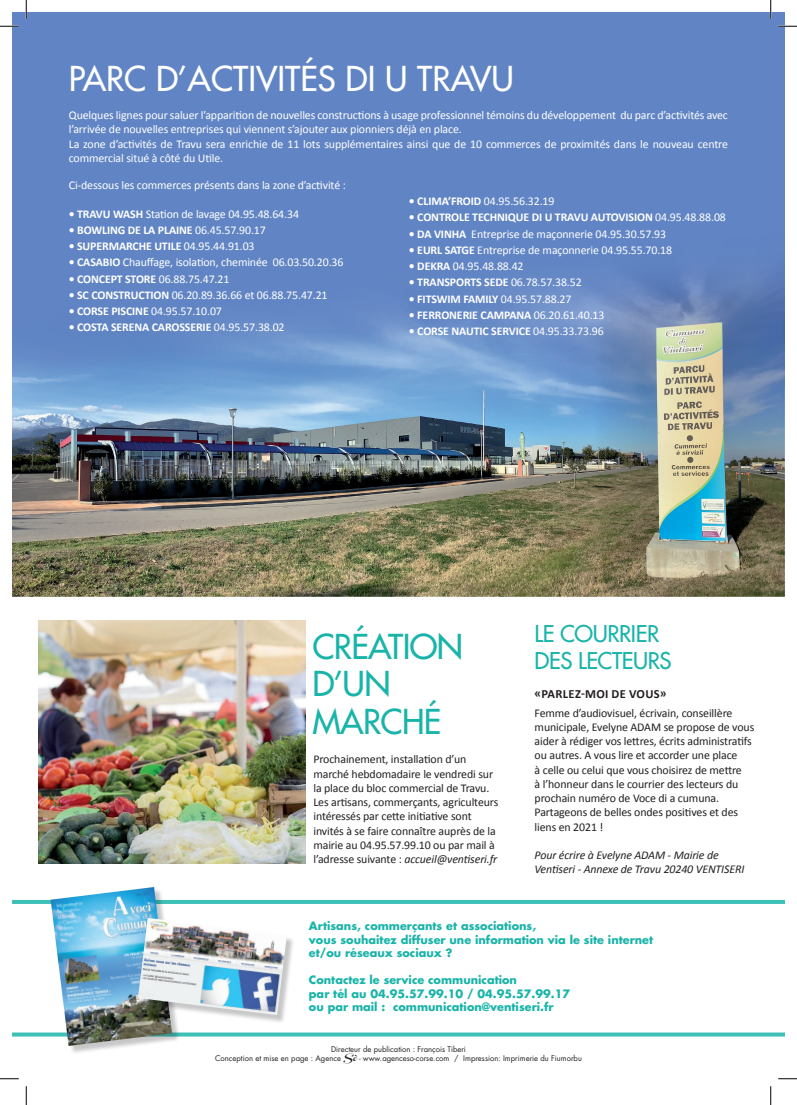
<style>
.page{position:relative;width:797px;height:1105px;background:#fff}
.page>*{position:absolute;margin:0;border:0;box-sizing:border-box;transform-origin:0 0}
.t1{font:33.38px "Futura";color:#fff}
.t2{font:33.38px/37.5px "Futura";letter-spacing:-.02em;color:#19b4a9}
.t3{font:22.5px/27px "Futura";letter-spacing:-.02em;color:#19b4a9}
.t4{font:700 12.5px "Calibri";letter-spacing:.03em;color:#231f20}
.t5{font:11.88px/14.2px "Calibri";letter-spacing:-.01em;color:#fff}
.t6{font:11.88px/14.2px "Calibri";letter-spacing:-.01em;color:#231f20}
.t7{font:700 11.88px "Calibri";letter-spacing:-.01em;color:#fff}
.t8{font:italic 11.88px/14.2px "Calibri";letter-spacing:-.01em;color:#231f20}
.t9{font:700 11.25px/13.5px "Futura";color:#19b4a9}
.t10{font:7.62px/9.1px "Futura";color:#231f20;text-align:center}
.s1{font-weight:700}
.s2{font-style:italic}
.s3{font-family:"Channel Slanted 2";font-size:6.38px}
</style>
<div class="page">
<div style="left:12px;top:12px;width:773px;height:375px;background:#6185c4"></div>
<img style="left:38px;top:620px;width:267px;height:243px">
<img style="left:12px;top:272px;width:773px;height:325px">
<svg style="left:12px;top:900px;width:773px;height:136px"></svg>
<div style="left:52px;top:888px;width:128px;height:166px;background:#231f20;opacity:.25"></div>
<img style="left:51px;top:887px;width:121px;height:159px">
<div style="left:139px;top:919px;width:156px;height:104px;background:#231f20;opacity:.25"></div>
<img style="left:138px;top:918px;width:149px;height:97px">
<svg style="left:0;top:25px;width:19px;height:2px"></svg>
<svg style="left:778px;top:25px;width:19px;height:2px"></svg>
<svg style="left:0;top:1078px;width:19px;height:1px"></svg>
<svg style="left:778px;top:1078px;width:19px;height:1px"></svg>
<svg style="left:25px;top:0;width:2px;height:19px"></svg>
<svg style="left:25px;top:1086px;width:2px;height:19px"></svg>
<svg style="left:770px;top:0;width:1px;height:19px"></svg>
<svg style="left:770px;top:1086px;width:1px;height:19px"></svg>
<h1 class="t1" style="left:69px;top:57px;width:446px">PARC D’ACTIVITÉS DI U TRAVU</h1>
<p class="t5" style="left:69px;top:108px;width:660px">Quelques lignes pour saluer l’apparition de nouvelles constructions à usage professionnel témoins du développement du parc d’activités avec l’arrivée de nouvelles entreprises qui viennent s’ajouter aux pionniers déjà en place.<br>La zone d’activités de Travu sera enrichie de 11 lots supplémentaires ainsi que de 10 commerces de proximités dans le nouveau centre commercial situé à côté du Utile.</p>
<p class="t5" style="left:69px;top:178px;width:279px">Ci-dessous les commerces présents dans la zone d’activité :</p>
<p class="t7" style="left:69px;top:206px;width:16px">• TRAVU</p>
<p class="t5" style="left:113px;top:206px;width:187px"><span class="s1">WASH</span> Station de lavage 04.95.48.64.34</p>
<p class="t7" style="left:69px;top:222px;width:45px">• BOWLING</p>
<p class="t7" style="left:128px;top:222px;width:48px">DE LA PLAINE</p>
<p class="t5" style="left:195px;top:223px;width:72px">06.45.57.90.17</p>
<p class="t7" style="left:69px;top:239px;width:17px">• SUPERMARC</p>
<p class="t5" style="left:139px;top:239px;width:117px"><span class="s1">HE UTILE</span> 04.95.44.91.03</p>
<p class="t7" style="left:69px;top:255px;width:16px">• CASA</p>
<p class="t5" style="left:103px;top:255px;width:242px"><span class="s1">BIO</span> Chauffage, isolation, cheminée 06.03.50.20.36</p>
<p class="t7" style="left:69px;top:271px;width:16px">• CONCEPT</p>
<p class="t7" style="left:125px;top:271px;width:8px">STORE</p>
<p class="t5" style="left:159px;top:271px;width:72px">06.88.75.47.21</p>
<p class="t7" style="left:69px;top:287px;width:30px">• SC CONSTRUCTION</p>
<p class="t5" style="left:172px;top:288px;width:157px">06.20.89.36.66 et 06.88.75.47.21</p>
<p class="t7" style="left:69px;top:304px;width:16px">• CORSE</p>
<p class="t7" style="left:111px;top:304px;width:7px">PISCINE</p>
<p class="t5" style="left:151px;top:304px;width:72px">04.95.57.10.07</p>
<p class="t7" style="left:69px;top:320px;width:16px">• COSTA</p>
<p class="t7" style="left:111px;top:320px;width:8px">SERENA</p>
<p class="t7" style="left:152px;top:320px;width:7px">CAROSSERIE</p>
<p class="t5" style="left:214px;top:320px;width:72px">04.95.57.38.02</p>
<p class="t7" style="left:409px;top:194px;width:50px">• CLIMA’FROID</p>
<p class="t5" style="left:484px;top:194px;width:72px">04.95.56.32.19</p>
<p class="t7" style="left:409px;top:210px;width:17px">• CONTRO</p>
<p class="t7" style="left:459px;top:210px;width:104px">LETECHNIQUE DI UTRAVU</p>
<p class="t7" style="left:591px;top:210px;width:8px">AUTOVISION</p>
<p class="t5" style="left:655px;top:210px;width:72px">04.95.48.88.08</p>
<p class="t5" style="left:409px;top:227px;width:259px"><span class="s1">• DA VINHA</span> Entreprise de maçonnerie 04.95.30.57.93</p>
<p class="t7" style="left:409px;top:243px;width:43px">• EUR L SATGE</p>
<p class="t5" style="left:477px;top:243px;width:196px">Entreprise de maçonnerie 04.95.55.70.18</p>
<p class="t5" style="left:409px;top:259px;width:116px"><span class="s1">• DEKRA</span> 04.95.48.88.42</p>
<p class="t7" style="left:409px;top:275px;width:16px">• TRANSPORTS</p>
<p class="t7" style="left:484px;top:275px;width:7px">SEDE</p>
<p class="t5" style="left:511px;top:275px;width:72px">06.78.57.38.52</p>
<p class="t7" style="left:409px;top:291px;width:14px">• FITS</p>
<p class="t7" style="left:437px;top:291px;width:34px">WIM FAMI</p>
<p class="t5" style="left:488px;top:292px;width:85px"><span class="s1">LY</span> 04.95.57.88.27</p>
<p class="t7" style="left:409px;top:308px;width:16px">• FERRONERIE</p>
<p class="t7" style="left:480px;top:308px;width:9px">CAMPANA</p>
<p class="t5" style="left:534px;top:308px;width:72px">06.20.61.40.13</p>
<p class="t7" style="left:409px;top:324px;width:16px">• CORSE</p>
<p class="t7" style="left:451px;top:324px;width:8px">NAUTIC</p>
<p class="t7" style="left:491px;top:324px;width:7px">SERVICE</p>
<p class="t5" style="left:533px;top:324px;width:72px">04.95.33.73.96</p>
<h1 class="t2" style="left:312px;top:627px;width:126px">CRÉATION<br>D’UN<br>MARCHÉ</h1>
<p class="t6" style="left:313px;top:752px;width:186px">Prochainement, installation d’un marché hebdomadaire le vendredi sur la place du bloc commercial de Travu.<br>Les artisans, commerçants, agriculteurs intéressés par cette initiative sont invités à se faire connaître auprès de la mairie au 04.95.57.99.10 ou par mail à l’adresse suivante : <span class="s2">accueil@ventiseri.fr</span></p>
<h2 class="t3" style="left:534px;top:620px;width:84px">LE COURRIER<br>DES</h2>
<h2 class="t3" style="left:578px;top:647px;width:82px">LECTEURS</h2>
<p class="t4" style="left:534px;top:686px;width:133px">«PARLEZ-MOI DE VOUS»</p>
<p class="t6" style="left:534px;top:705px;width:221px">Femme d’audiovisuel, écrivain, conseillère municipale, Evelyne ADAM se propose de vous aider à rédiger vos lettres, écrits administratifs ou autres. A vous lire et accorder une place<br>à celle ou celui que vous choisirez de mettre<br>à l’honneur dans le courrier des lecteurs du prochain numéro de Voce di a cumuna.<br>Partageons de belles ondes positives et des liens en 2021 !</p>
<p class="t8" style="left:534px;top:847px;width:211px">Pour écrire à Evelyne ADAM - Mairie de<br>Ventiseri - Annexe de Travu 20240 VENTISERI</p>
<p class="t9" style="left:309px;top:919px;width:345px">Artisans, commerçants et associations,<br>vous souhaitez diffuser une information via le site internet et/ou réseaux sociaux ?</p>
<p class="t9" style="left:309px;top:973px;width:263px">Contactez le service communication<br>par tél au 04.95.57.99.10 / 04.95.57.99.17 ou par mail : communication@ventiseri.fr</p>
<p class="t10" style="left:215px;top:1044px;width:368px">Directeur de publication : François Tiberi<br>Conception et mise en page : Agence <span class="s3">Sò</span> - www.agenceso-corse.com / Impression: Imprimerie du Fiumorbu</p>
</div>
